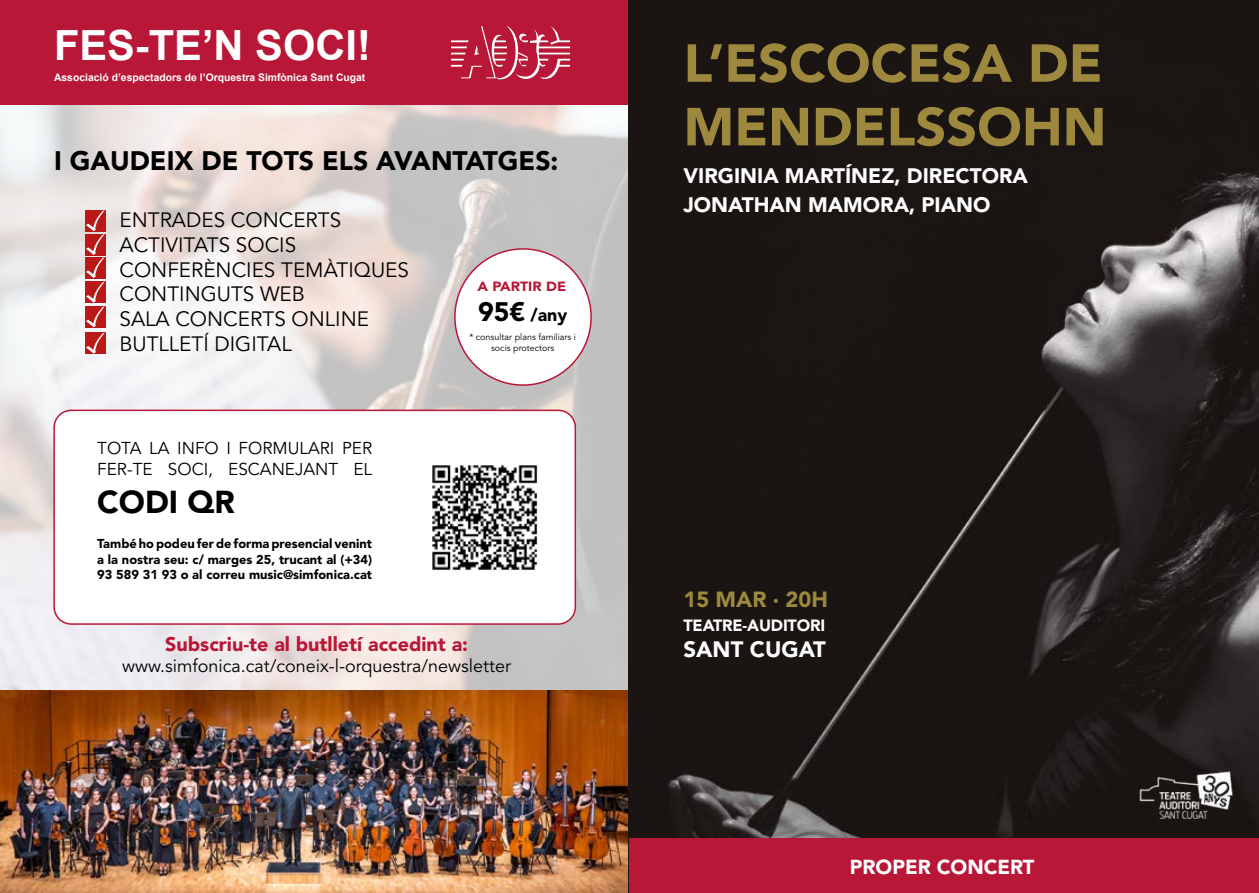
<style>
.page{position:relative;width:1259px;height:893px;background:#fff}
.page>*{position:absolute;margin:0;border:0;box-sizing:border-box;transform-origin:0 0}
.t1{font:900 52.95px/63.6px "Avenir LT Std";color:#9d883e}
.t2{font:700 41.55px "Arial";color:#fff}
.t3{font:900 31.5px "Avenir LT Std";color:#000}
.t4{font:900 26.55px "Avenir LT Std";color:#000}
.t5{font:900 22.2px "Avenir LT Std";color:#fff}
.t6{font:900 21.75px "Avenir LT Std";color:#9d883e}
.t7{font:900 20.85px/29.1px "Avenir LT Std";color:#fff}
.t8{font:20.7px/24.8px "Avenir LT Std";color:#000}
.t9{font:900 20.1px "Avenir LT Std";color:#fff}
.t10{font:900 19.65px "Avenir LT Std";color:#b81737}
.t11{font:18px "Avenir LT Std";color:#000}
.t12{font:900 17.7px "Avenir LT Std";color:#000}
.t13{font:17.1px/20.5px "Avenir LT Std";color:#000}
.t14{font:900 16.2px "Avenir LT Std";letter-spacing:-.01em;color:#fff}
.t15{font:900 13.35px "Avenir LT Std";color:#b81737;scale:1.08 1}
.t16{font:900 12.9px/15.5px "Avenir LT Std";color:#000;text-align:justify}
.t17{font:700 10.35px "Arial";color:#fff}
.t18{font:9px/10.8px "Avenir LT Std";color:#000;text-align:center}
.s1{font-size:26.55px}
</style>
<div class="page">
<img style="left:0;top:105px;width:629px;height:788px">
<div style="left:0;top:0;width:629px;height:105px;background:#b81737"></div>
<svg style="left:451px;top:26px;width:119px;height:54px"></svg>
<div style="left:455px;top:249px;width:136px;height:136px;background:#fff;border-radius:50%"></div>
<div style="left:54px;top:410px;width:521px;height:214px;background:#fff;border-radius:17px"></div>
<div style="left:53px;top:410px;width:523px;height:215px;border:2px solid #b81737;border-radius:17px"></div>
<div style="left:85px;top:210px;width:21px;height:22px;background:#bb1818"></div>
<div style="left:85px;top:234px;width:21px;height:21px;background:#bb1818"></div>
<div style="left:85px;top:257px;width:21px;height:22px;background:#bb1818"></div>
<div style="left:85px;top:282px;width:21px;height:21px;background:#bb1818"></div>
<div style="left:85px;top:306px;width:21px;height:22px;background:#bb1818"></div>
<div style="left:85px;top:333px;width:21px;height:21px;background:#bb1818"></div>
<svg style="left:86px;top:210px;width:19px;height:144px"></svg>
<img style="left:432px;top:465px;width:106px;height:105px">
<img style="left:629px;top:0;width:630px;height:839px">
<div style="left:629px;top:839px;width:630px;height:54px;background:#b81737"></div>
<img style="left:1140px;top:759px;width:97px;height:66px">
<h2 class="t2" style="left:54px;top:17px;width:318px">FES-TE’N SOCI!</h2>
<p class="t17" style="left:54px;top:70px;width:313px">Associació d’espectadors de l’Orquestra Simfònica Sant Cugat</p>
<h3 class="t4" style="left:54px;top:145px;width:506px">I GAUDEIX DE TOTS ELS AVANTATGES:</h3>
<h3 class="t8" style="left:119px;top:208px;width:291px">ENTRADES CONCERTS<br>ACTIVITATS SOCIS<br>CONFERÈNCIES TEMÀTIQUES<br>CONTINGUTS WEB<br>SALA CONCERTS ONLINE<br>BUTLLETÍ DIGITAL</h3>
<h3 class="t13" style="left:97px;top:439px;width:276px">TOTA LA INFO I FORMULARI PER<br>FER-TE SOCI, ESCANEJANT EL</h3>
<h3 class="t3" style="left:97px;top:483px;width:139px">CODI QR</h3>
<p class="t16" style="left:97px;top:536px;width:276px">També ho podeu fer de forma presencial venint a la nostra seu: c/ marges 25, trucant al (+34)<br>93 589 31 93 o al correu music@simfonica.cat</p>
<p class="t15" style="left:477px;top:278px;width:83px">A PARTIR DE</p>
<h3 class="t12" style="left:478px;top:304px;width:91px"><span class="s1">95€</span> /any</h3>
<p class="t18" style="left:469px;top:332px;width:108px">* consultar plans familiars i socis protectors</p>
<h3 class="t10" style="left:165px;top:632px;width:304px">Subscriu-te al butlletí accedint a:</h3>
<h3 class="t11" style="left:122px;top:656px;width:390px">www.simfonica.cat/coneix-l-orquestra/newsletter</h3>
<h1 class="t1" style="left:683px;top:31px;width:424px">L’ESCOCESA DE<br>MENDELSSOHN</h1>
<h3 class="t7" style="left:683px;top:161px;width:346px">VIRGINIA MARTÍNEZ, DIRECTORA<br>JONATHAN MAMORA, PIANO</h3>
<h3 class="t6" style="left:683px;top:586px;width:146px">15 MAR · 20H</h3>
<p class="t14" style="left:683px;top:615px;width:143px">TEATRE-AUDITORI</p>
<h3 class="t5" style="left:683px;top:636px;width:144px">SANT CUGAT</h3>
<h3 class="t9" style="left:850px;top:854px;width:186px">PROPER CONCERT</h3>
</div>
